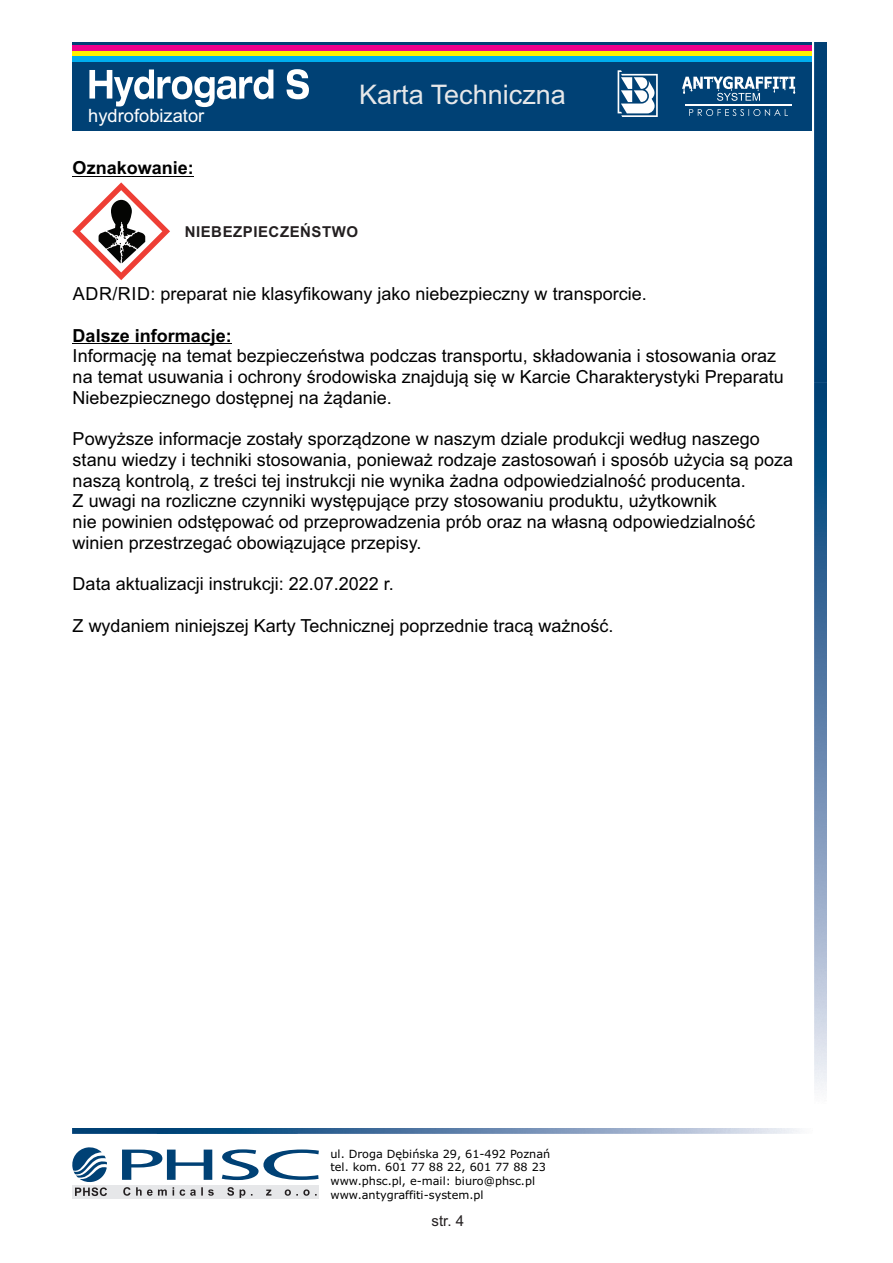
<style>
.page{position:relative;width:893px;height:1263px;background:#fff}
.page>*{position:absolute;margin:0;border:0;box-sizing:border-box;transform-origin:0 0}
.t1{font:27px "Arial";color:#e6e7e9}
.t2{font:18.3px "Arial";color:#fff}
.t3{font:18px/20.5px "Arial";color:#000}
.t4{font:700 18px "Arial";color:#000}
.t5{font:700 15px "Arial";letter-spacing:.035em;color:#231f20}
.t6{font:15px "Arial";color:#231f20}
.t7{font:11.25px/13.6px "Verdana";color:#000}
</style>
<div class="page">
<img style="left:814px;top:43px;width:13px;height:1047px">
<img style="left:72px;top:1128px;width:728px;height:6px">
<svg style="left:122px;top:1149px;width:197px;height:31px"></svg>
<div style="left:72px;top:1185px;width:247px;height:13px;background:#e6e7e9"></div>
<svg style="left:123px;top:1187px;width:194px;height:11px"></svg>
<svg style="left:72px;top:1147px;width:35px;height:49px"></svg>
<hr style="left:73px;top:176px;width:121px;height:1px;background:#000">
<hr style="left:73px;top:343px;width:159px;height:1px;background:#000">
<svg style="left:72px;top:182px;width:98px;height:98px"></svg>
<div style="left:72px;top:43px;width:740px;height:88px;background:#004175"></div>
<div style="left:72px;top:46px;width:740px;height:5px;background:#ed028c"></div>
<div style="left:72px;top:51px;width:740px;height:5px;background:#fff101"></div>
<div style="left:72px;top:56px;width:740px;height:5px;background:#00aeef"></div>
<svg style="left:689px;top:109px;width:99px;height:7px"></svg>
<hr style="left:685px;top:104px;width:107px;height:2px;background:#fff">
<svg style="left:682px;top:76px;width:113px;height:25px"></svg>
<svg style="left:89px;top:69px;width:220px;height:38px"></svg>
<svg style="left:618px;top:70px;width:40px;height:47px"></svg>
<p class="t2" style="left:88px;top:109px;width:118px">hydrofobizator</p>
<p class="t4" style="left:73px;top:161px;width:123px">Oznakowanie:</p>
<h1 class="t1" style="left:359px;top:85px;width:208px">Karta Techniczna</h1>
<p class="t5" style="left:185px;top:226px;width:175px">NIEBEZPIECZEŃSTWO</p>
<p class="t3" style="left:73px;top:285px;width:575px">ADR/RID: preparat nie klasyfikowany jako niebezpieczny w transporcie.</p>
<p class="t4" style="left:73px;top:328px;width:161px">Dalsze informacje:</p>
<p class="t3" style="left:73px;top:347px;width:713px">Informację na temat bezpieczeństwa podczas transportu, składowania i stosowania oraz na temat usuwania i ochrony środowiska znajdują się w Karcie Charakterystyki Preparatu<br>Niebezpiecznego dostępnej na żądanie.</p>
<p class="t3" style="left:73px;top:430px;width:722px">Powyższe informacje zostały sporządzone w naszym dziale produkcji według naszego stanu wiedzy i techniki stosowania, ponieważ rodzaje zastosowań i sposób użycia są poza naszą kontrolą, z treści tej instrukcji nie wynika żadna odpowiedzialność producenta.<br>Z uwagi na rozliczne czynniki występujące przy stosowaniu produktu, użytkownik<br>nie powinien odstępować od przeprowadzenia prób oraz na własną odpowiedzialność winien przestrzegać obowiązujące przepisy.</p>
<p class="t3" style="left:73px;top:575px;width:323px">Data aktualizacji instrukcji: 22.07.2022 r.</p>
<p class="t3" style="left:73px;top:617px;width:542px">Z wydaniem niniejszej Karty Technicznej poprzednie tracą ważność.</p>
<p class="t7" style="left:330px;top:1148px;width:221px">ul. Droga Dębińska 29, 61-492 Poznań tel. kom. 601 77 88 22, 601 77 88 23 www.phsc.pl, e-mail: biuro@phsc.pl www.antygraffiti-system.pl</p>
<p class="t6" style="left:432px;top:1215px;width:34px">str. 4</p>
</div>
